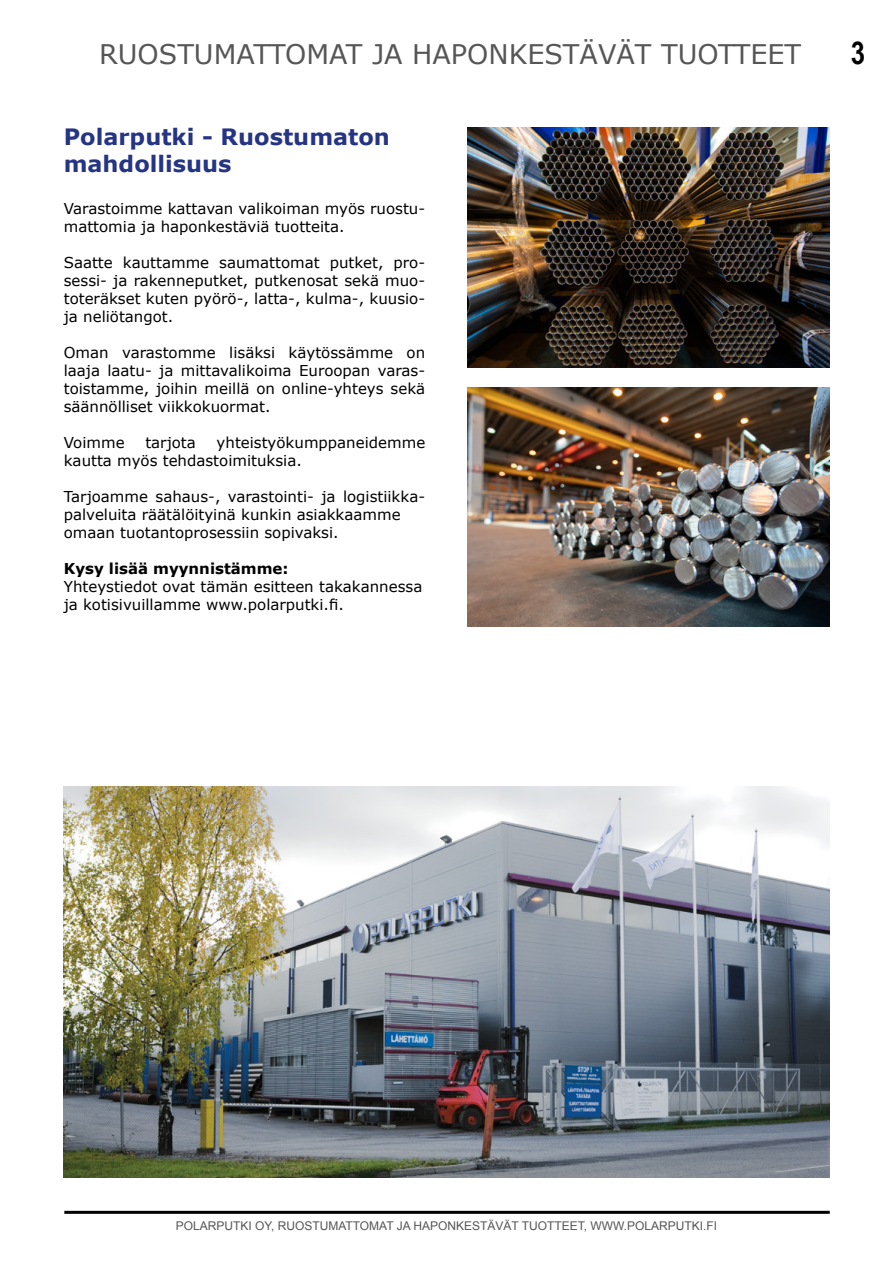
<style>
.page{position:relative;width:893px;height:1263px;background:#fff}
.page>*{position:absolute;margin:0;border:0;box-sizing:border-box;transform-origin:0 0}
.t1{font:700 31.5px "Arial Narrow";color:#000}
.t2{font:27px "Verdana";color:#565656}
.Otsikko{font:700 22.5px/27px "Verdana";color:#253483}
.Leipis{font:15px/18px "Verdana";color:#000}
.t3{font:700 15px "Verdana";color:#000}
.t4{font:12px "Arial";color:#565656}
</style>
<div class="page">
<hr style="left:64px;top:1211px;width:766px;height:3px;background:#000">
<img style="left:64px;top:787px;width:765px;height:391px">
<img style="left:468px;top:128px;width:361px;height:239px">
<img style="left:468px;top:388px;width:361px;height:239px">
<p class="t2" style="left:99px;top:37px;width:704px">RUOSTUMATTOMAT JA HAPONKESTÄVÄT TUOTTEET</p>
<p class="Otsikko" style="left:64px;top:123px;width:328px">Polarputki - Ruostumaton mahdollisuus</p>
<p class="Leipis" style="left:64px;top:200px;width:363px">Varastoimme kattavan valikoiman myös ruostu&shy;mattomia ja haponkestäviä tuotteita.</p>
<p class="Leipis" style="left:64px;top:254px;width:363px;text-align:justify">Saatte kauttamme saumattomat putket, pro&shy;sessi- ja rakenneputket, putkenosat sekä muo&shy;toteräkset kuten pyörö-, latta-, kulma-, kuusio&shy;ja neliötangot.</p>
<p class="Leipis" style="left:64px;top:344px;width:363px;text-align:justify">Oman varastomme lisäksi käytössämme on laaja laatu- ja mittavalikoima Euroopan varas&shy;toistamme, joihin meillä on online-yhteys sekä säännölliset viikkokuormat.</p>
<p class="Leipis" style="left:64px;top:434px;width:62px">Voimme</p>
<p class="Leipis" style="left:145px;top:434px;width:52px">tarjota</p>
<p class="Leipis" style="left:64px;top:434px;width:363px;text-indent:153px">yhteistyökumppaneidemme kautta myös tehdastoimituksia.</p>
<p class="Leipis" style="left:64px;top:488px;width:363px">Tarjoamme sahaus-, varastointi- ja logistiikka&shy;palveluita räätälöityinä kunkin asiakkaamme</p>
<p class="Leipis" style="left:64px;top:524px;width:276px">omaan tuotantoprosessiin sopivaksi.</p>
<p class="t3" style="left:64px;top:559px;width:226px">Kysy lisää myynnistämme:</p>
<p class="Leipis" style="left:64px;top:578px;width:360px">Yhteystiedot ovat tämän esitteen takakannessa</p>
<p class="Leipis" style="left:64px;top:596px;width:282px">ja kotisivuillamme www.polarputki.fi.</p>
<h1 class="t1" style="left:851px;top:29px;width:16px">3</h1>
<p class="t4" style="left:176px;top:1218px;width:543px">POLARPUTKI OY, RUOSTUMATTOMAT JA HAPONKESTÄVÄT TUOTTEET, WWW.POLARPUTKI.FI</p>
</div>
